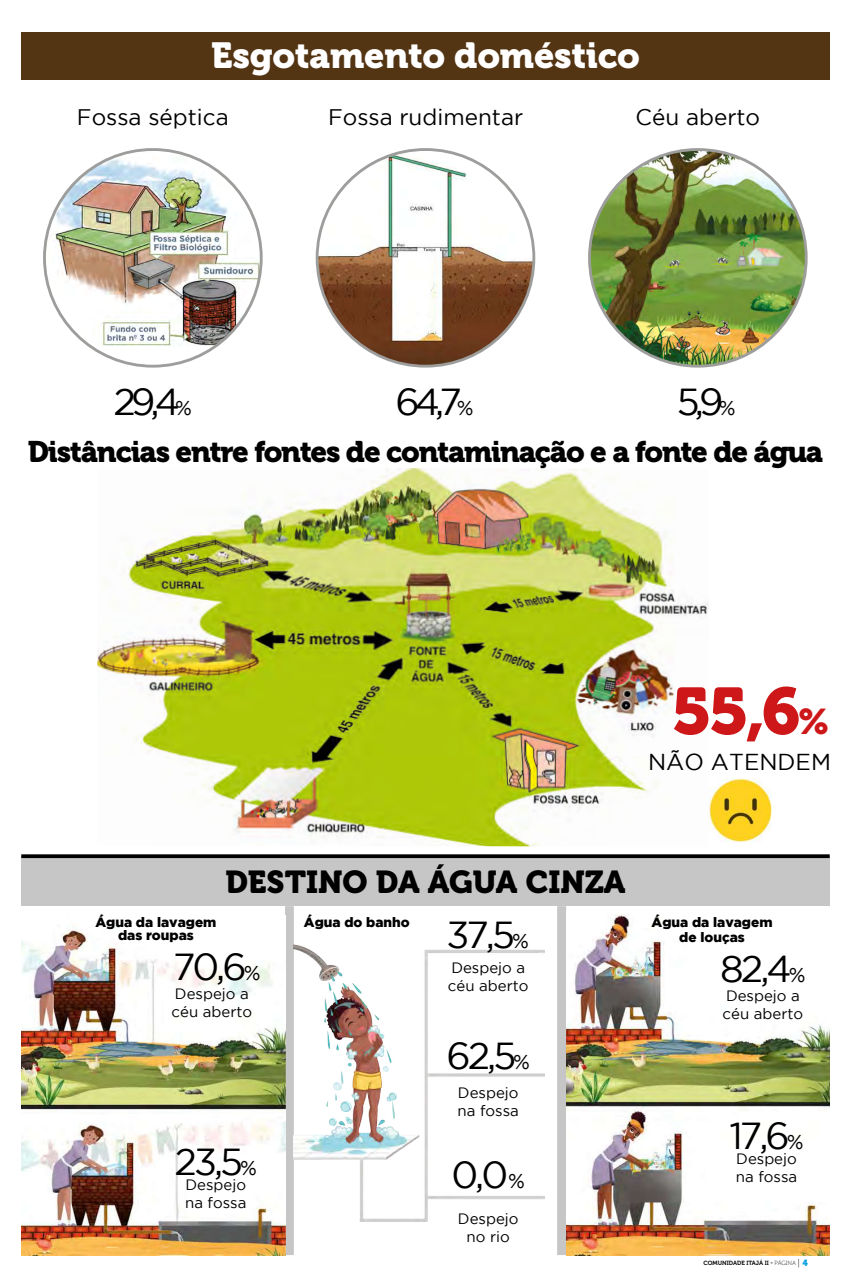
<style>
.page{position:relative;width:851px;height:1276px;background:#fff}
.page>*{position:absolute;margin:0;border:0;box-sizing:border-box;transform-origin:0 0}
.t1{font:65.55px "Museo 900";color:#cd1719}
.t2{font:37.5px "Gotham";letter-spacing:-.08em;color:#000}
.t3{font:36px "Museo 900";letter-spacing:-.005em;color:#fff}
.t4{font:31.5px "Museo 900";color:#000}
.t5{font:29.55px "Museo 900";letter-spacing:-.04em;color:#000}
.t6{font:23.02px "Gotham";color:#000}
.t7{font:22.5px "Gotham";color:#000}
.t8{font:15px/18px "Gotham";color:#000}
.t9{font:900 13.58px/14.5px "Gotham";color:#000;text-align:center}
.t10{font:6px "Museo 700";color:#000}
.s1{font-size:20.1px}
.s2{font-size:35.55px}
.s3{font-family:"Museo 100"}
.s4{font-family:"Museo 100";font-size:9px}
.s5{font-family:"Museo 900";font-size:9px;color:#009fe3}
</style>
<div class="page">
<div style="left:285px;top:906px;width:9px;height:349px;background:#c6c6c6"></div>
<div style="left:557px;top:906px;width:9px;height:349px;background:#c6c6c6"></div>
<div style="left:21px;top:856px;width:808px;height:50px;background:#c6c6c6"></div>
<img style="left:21px;top:925px;width:264px;height:330px">
<img style="left:294px;top:944px;width:250px;height:277px">
<img style="left:566px;top:914px;width:263px;height:341px">
<svg style="left:21px;top:854px;width:808px;height:4px;background:#151515"></svg>
<img style="left:44px;top:150px;width:217px;height:196px">
<img style="left:319px;top:154px;width:214px;height:212px">
<img style="left:589px;top:149px;width:217px;height:216px">
<div style="left:21px;top:32px;width:808px;height:47px;background:#533413"></div>
<img style="left:97px;top:468px;width:611px;height:378px">
<img style="left:708px;top:778px;width:64px;height:64px">
<h3 class="t3" style="left:211px;top:35px;width:430px">Esgotamento doméstico</h3>
<h3 class="t7" style="left:77px;top:105px;width:153px">Fossa séptica</h3>
<h3 class="t7" style="left:328px;top:105px;width:196px">Fossa rudimentar</h3>
<h3 class="t7" style="left:635px;top:105px;width:126px">Céu aberto</h3>
<h2 class="t2" style="left:114px;top:381px;width:80px">29,4<span class="s1">%</span></h2>
<h2 class="t2" style="left:395px;top:381px;width:80px">64,7<span class="s1">%</span></h2>
<h2 class="t2" style="left:676px;top:381px;width:60px">5,9<span class="s1">%</span></h2>
<h3 class="t5" style="left:28px;top:435px;width:796px">Distâncias entre fontes de contaminação e a fonte de água</h3>
<h1 class="t1" style="left:671px;top:674px;width:160px">55,6<span class="s2">%</span></h1>
<h3 class="t6" style="left:648px;top:749px;width:184px">NÃO ATENDEM</h3>
<h3 class="t4" style="left:225px;top:864px;width:401px">DESTINO DA ÁGUA CINZA</h3>
<p class="t9" style="left:95px;top:915px;width:122px;line-height:13px">Água da lavagem das roupas</p>
<p class="t9" style="left:304px;top:915px;width:107px">Água do banho</p>
<h2 class="t2" style="left:173px;top:945px;width:89px">70,6<span class="s1">%</span></h2>
<p class="t8" style="left:171px;top:984px;width:82px">Despejo a céu aberto</p>
<h2 class="t2" style="left:174px;top:1141px;width:84px">23,5<span class="s1">%</span></h2>
<p class="t8" style="left:185px;top:1175px;width:63px">Despejo na fossa</p>
<h2 class="t2" style="left:446px;top:913px;width:84px">37,5<span class="s1">%</span></h2>
<p class="t8" style="left:448px;top:958px;width:82px">Despejo a céu aberto</p>
<h2 class="t2" style="left:446px;top:1035px;width:85px">62,5<span class="s1">%</span></h2>
<p class="t8" style="left:457px;top:1084px;width:63px">Despejo na fossa</p>
<h2 class="t2" style="left:451px;top:1154px;width:75px">0,0<span class="s1">%</span></h2>
<p class="t8" style="left:458px;top:1209px;width:62px;text-align:center">Despejo no rio</p>
<p class="t9" style="left:651px;top:915px;width:122px">Água da lavagem de louças</p>
<h2 class="t2" style="left:720px;top:948px;width:87px">82,4<span class="s1">%</span></h2>
<p class="t8" style="left:722px;top:986px;width:82px">Despejo a céu aberto</p>
<h2 class="t2" style="left:729px;top:1114px;width:76px">17,6<span class="s1">%</span></h2>
<p class="t8" style="left:735px;top:1149px;width:63px">Despejo na fossa</p>
<p class="t10" style="left:703px;top:1259px;width:106px">COMUNIDADE ITAJÁ II - <span class="s3">PÁGINA</span> <span class="s4">|</span> <span class="s5">4</span></p>
</div>
